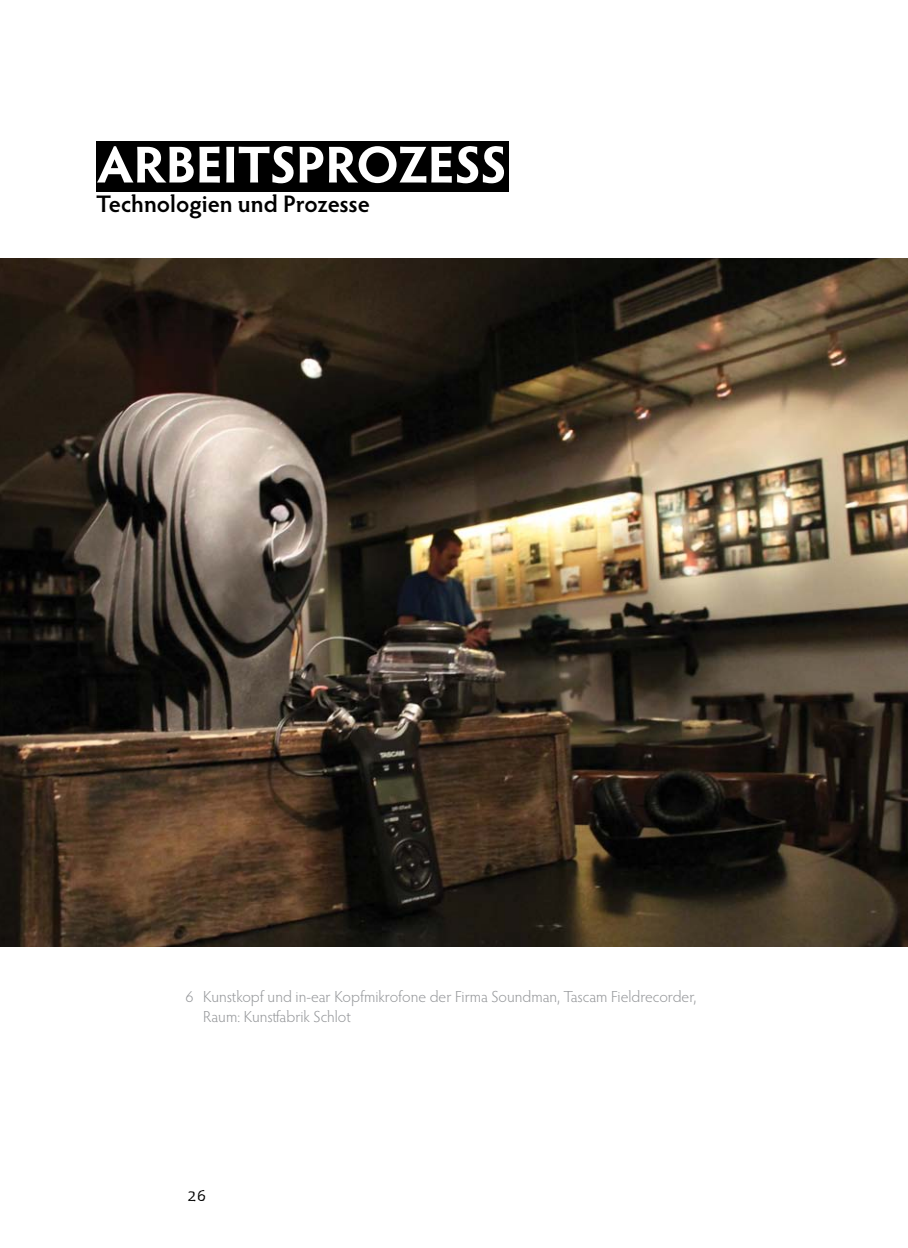
<style>
.page{position:relative;width:908px;height:1248px;background:#fff}
.page>*{position:absolute;margin:0;border:0;box-sizing:border-box;transform-origin:0 0}
.t1{font:700 52px "Hypatia Sans Pro";letter-spacing:-.01em;color:#fff}
.t2{font:600 24px "Hypatia Sans Pro";color:#000}
.t3{font:300 16px/20px "Hypatia Sans Pro";color:#939598}
.t4{font:16px "The Sans Typewriter";color:#000}
</style>
<div class="page">
<img style="left:0;top:258px;width:907px;height:688px">
<div style="left:96px;top:141px;width:412px;height:51px;background:#000"></div>
<h1 class="t1" style="left:97px;top:128px;width:411px">ARBEITSPROZESS</h1>
<h2 class="t2" style="left:96px;top:187px;width:275px">Technologien und Prozesse</h2>
<p class="t3" style="left:185px;top:986px;width:10px">6</p>
<p class="t3" style="left:203px;top:986px;width:494px">Kunstkopf und in-ear Kopfmikrofone der Firma Soundman, Tascam Fieldrecorder,<br>Raum: Kunstfabrik Schlot</p>
<p class="t4" style="left:187px;top:1186px;width:21px">26</p>
</div>
